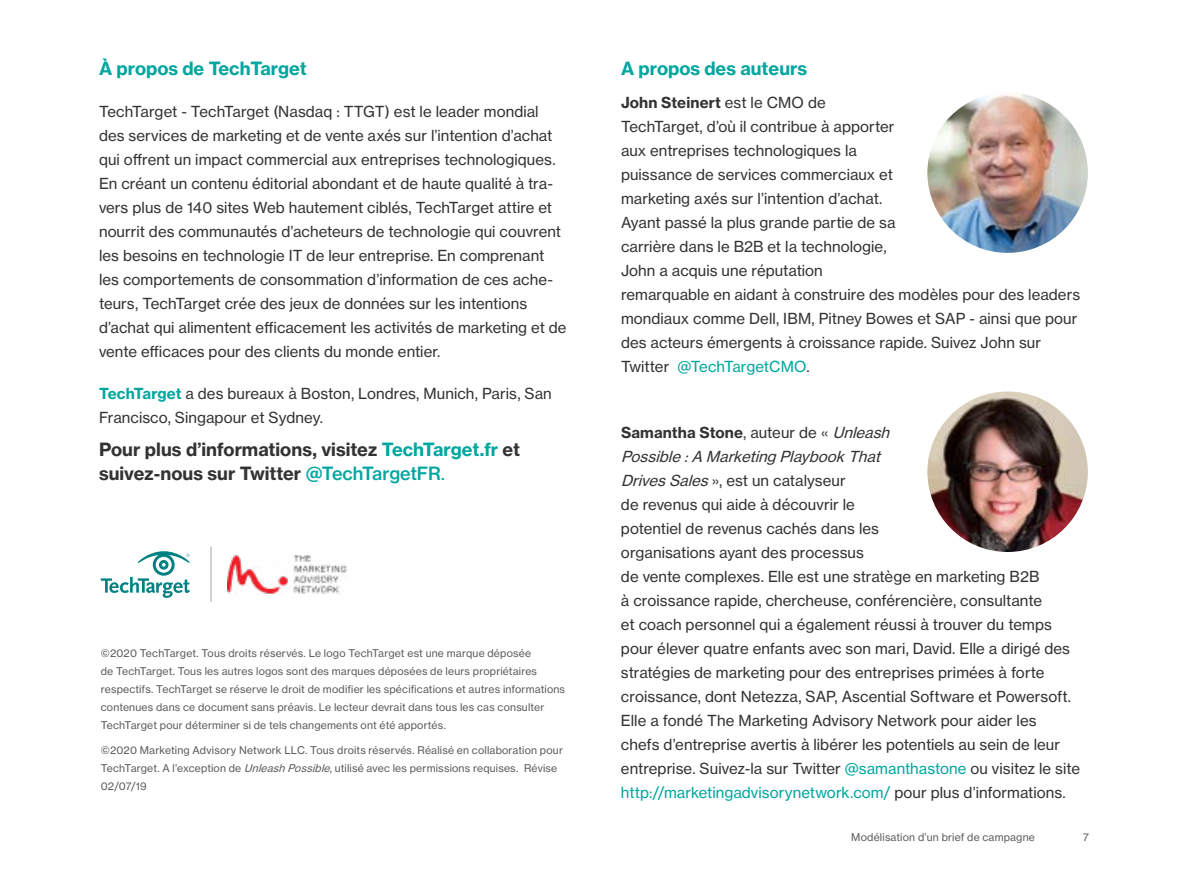
<style>
.page{position:relative;width:1188px;height:891px;background:#fff}
.page>*{position:absolute;margin:0;border:0;box-sizing:border-box;transform-origin:0 0}
.t1{font:18px/24px "N Haas Grotesk TX Std 75 Bd";color:#333}
.t2{font:18px "N Haas Grotesk TX Std 75 Bd";color:#00a69f}
.t3{font:15px/24px "N Haas Grotesk TX Std 55 Rg";letter-spacing:.005em;color:#333}
.t4{font:15px "N Haas Grotesk TX Std 75 Bd";letter-spacing:.01em;color:#333}
.t5{font:10.5px/18px "N Haas Grotesk TX Std 55 Rg";letter-spacing:.02em;color:#5c5c5c}
.s1{font-family:"N Haas Grotesk TX Std 75 Bd";color:#00a69f}
.s2{color:#00a69f}
.s3{font-family:"N Haas Grotesk TX Std 65 Md";color:#00a69f}
.s4{font-family:"N Haas Grotesk TX Std 65 Md";font-size:15px;color:#00a69f}
.s5{font-style:italic}
.s6{font-family:"N Haas Grotesk TX Std 55 Rg"}
.s7{font-family:"N Haas Grotesk TX Std 55 Rg";font-style:italic}
</style>
<div class="page">
<img style="left:927px;top:92px;width:162px;height:161px;border-radius:79px">
<img style="left:927px;top:391px;width:162px;height:162px;border-radius:81px">
<svg style="left:101px;top:551px;width:89px;height:47px"></svg>
<hr style="left:210px;top:547px;width:1px;height:55px;background:#9ca3a7">
<img style="left:228px;top:555px;width:118px;height:39px">
<p class="t2" style="left:99px;top:57px;width:209px">À propos de TechTarget</p>
<p class="t3" style="left:99px;top:100px;width:469px">TechTarget - TechTarget (Nasdaq : TTGT) est le leader mondial des services de marketing et de vente axés sur l’intention d’achat qui offrent un impact commercial aux entreprises technologiques.<br>En créant un contenu éditorial abondant et de haute qualité à tra&shy;vers plus de 140 sites Web hautement ciblés, TechTarget attire et nourrit des communautés d’acheteurs de technologie qui couvrent les besoins en technologie IT de leur entreprise. En comprenant les comportements de consommation d’information de ces ache&shy;teurs, TechTarget crée des jeux de données sur les intentions d’achat qui alimentent efficacement les activités de marketing et de vente efficaces pour des clients du monde entier.</p>
<p class="t3" style="left:99px;top:382px;width:454px"><span class="s1">TechTarget</span> a des bureaux à Boston, Londres, Munich, Paris, San<br>Francisco, Singapour et Sydney.</p>
<p class="t1" style="left:99px;top:437px;width:423px">Pour plus d’informations, visitez <span class="s2">TechTarget.fr</span> et suivez-nous sur Twitter <span class="s3">@TechTargetFR</span><span class="s4">.</span></p>
<p class="t5" style="left:101px;top:644px;width:466px">©2020 TechTarget. Tous droits réservés. Le logo TechTarget est une marque déposée<br>de TechTarget. Tous les autres logos sont des marques déposées de leurs propriétaires respectifs. TechTarget se réserve le droit de modifier les spécifications et autres informations contenues dans ce document sans préavis. Le lecteur devrait dans tous les cas consulter TechTarget pour déterminer si de tels changements ont été apportés.</p>
<p class="t5" style="left:101px;top:741px;width:464px">©2020 Marketing Advisory Network LLC. Tous droits réservés. Réalisé en collaboration pour<br>TechTarget. A l’exception de <span class="s5">UnleashPossible</span>, utilisé avec les permissions requises. Révise<br>02/07/19</p>
<p class="t2" style="left:621px;top:57px;width:188px">A propos des auteurs</p>
<p class="t4" style="left:621px;top:93px;width:206px">John Steinert <span class="s6">est le CMO de</span></p>
<p class="t3" style="left:621px;top:115px;width:461px">TechTarget, d’où il contribue à apporter<br>aux entreprises technologiques la<br>puissance de services commerciaux et<br>marketing axés sur l’intention d’achat.<br>Ayant passé la plus grande partie de sa<br>carrière dans le B2B et la technologie,<br>John a acquis une réputation<br>remarquable en aidant à construire des modèles pour des leaders mondiaux comme Dell, IBM, Pitney Bowes et SAP - ainsi que pour des acteurs émergents à croissance rapide. Suivez John sur Twitter <span class="s2">@TechTargetCMO</span>.</p>
<p class="t4" style="left:621px;top:423px;width:275px">Samantha Stone<span class="s6">, auteur de «</span> <span class="s7">Unleash</span></p>
<p class="t3" style="left:621px;top:445px;width:461px"><span class="s5">Possible:A MarketingPlaybookThat<br>DrivesSales</span>», est un catalyseur<br>de revenus qui aide à découvrir le<br>potentiel de revenus cachés dans les<br>organisations ayant des processus<br>de vente complexes. Elle est une stratège en marketing B2B<br>à croissance rapide, chercheuse, conférencière, consultante<br>et coach personnel qui a également réussi à trouver du temps pour élever quatre enfants avec son mari, David. Elle a dirigé des stratégies de marketing pour des entreprises primées à forte croissance, dont Netezza, SAP, Ascential Software et Powersoft.<br>Elle a fondé The Marketing Advisory Network pour aider les<br>chefs d’entreprise avertis à libérer les potentiels au sein de leur entreprise. Suivez-la sur Twitter <span class="s2">@samanthastone</span> ou visitez le site <span class="s2">http://marketingadvisorynetwork.com/</span> pour plus d’informations.</p>
<p class="t5" style="left:851px;top:828px;width:185px">Modélisation d’un brief de campagne</p>
<p class="t5" style="left:1083px;top:828px;width:7px">7</p>
</div>
